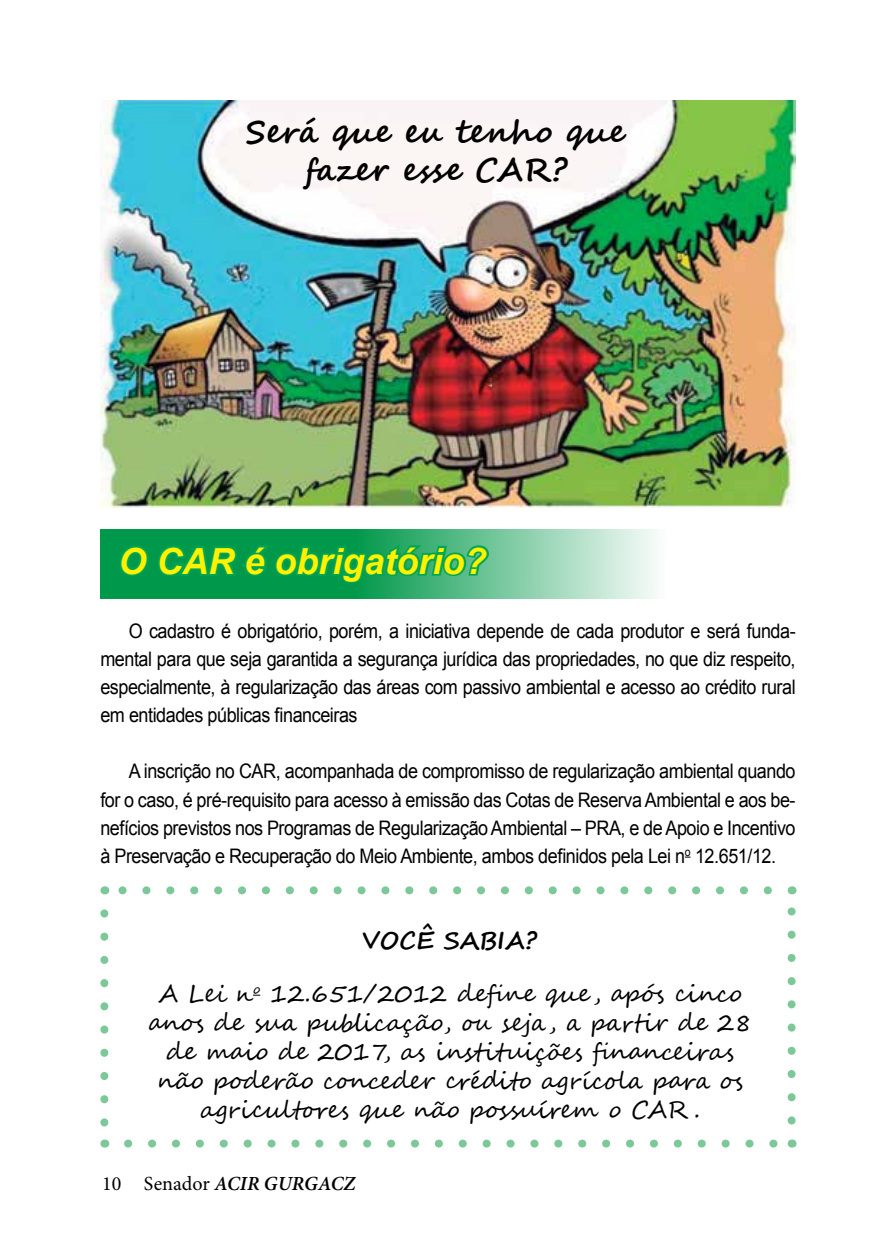
<style>
.page{position:relative;width:896px;height:1248px;background:#fff}
.page>*{position:absolute;margin:0;border:0;box-sizing:border-box;transform-origin:0 0}
.t1{font:italic 700 36px "Arial";color:#fff200}
.t2{font:700 32px/38.4px "Segoe Script";color:#000;text-align:center}
.t3{font:24px/28.8px "Segoe Script";color:#000;text-align:center}
.t4{font:700 24px "Segoe Script";color:#000}
.t5{font:20px/28px "Arial";letter-spacing:-.025em;color:#000;text-align:justify;scale:.9 1}
.t6{font:italic 600 20px "Minion Pro";color:#000}
.s1{font-weight:400;font-style:normal}
</style>
<div class="page">
<svg style="left:100px;top:913px;width:8px;height:214px"></svg>
<svg style="left:128px;top:1139px;width:650px;height:8px"></svg>
<svg style="left:787px;top:907px;width:8px;height:213px"></svg>
<svg style="left:118px;top:886px;width:650px;height:8px"></svg>
<img style="left:100px;top:100px;width:695px;height:408px">
<svg style="left:100px;top:529px;width:556px;height:70px;background:#3fb377"></svg>
<h2 class="t2" style="left:246px;top:113px;width:381px">Será que eu tenho que fazer esse CAR?</h2>
<h1 class="t1" style="left:118px;top:537px;width:370px">O CAR é obrigatório?</h1>
<p class="t5" style="left:100px;top:617px;width:774px;text-indent:28px">O cadastro é obrigatório, porém, a iniciativa depende de cada produtor e será funda&shy;mental para que seja garantida a segurança jurídica das propriedades, no que diz respeito, especialmente, à regularização das áreas com passivo ambiental e acesso ao crédito rural em entidades públicas financeiras</p>
<p class="t5" style="left:100px;top:757px;width:774px;text-indent:28px">A inscrição no CAR, acompanhada de compromisso de regularização ambiental quando for o caso, é pré-requisito para acesso à emissão das Cotas de Reserva Ambiental e aos be&shy;nefícios previstos nos Programas de Regularização Ambiental – PRA, e de Apoio e Incentivo à Preservação e Recuperação do Meio Ambiente, ambos definidos pela Lei n<sup>o</sup> 12.651/12.</p>
<p class="t4" style="left:363px;top:921px;width:176px">VOCÊ SABIA?</p>
<p class="t3" style="left:148px;top:979px;width:605px">A Lei n<sup>o</sup> 12.651/2012 define que , após cinco anos de sua publicação, ou seja, a partir de 28 de maio de 2017, as instituições financeiras não poderão conceder crédito agrícola para os agricultores que não possuírem o CAR .</p>
<p class="t6" style="left:102px;top:1169px;width:255px"><span class="s1">10 Senador</span> ACIR GURGACZ</p>
</div>
